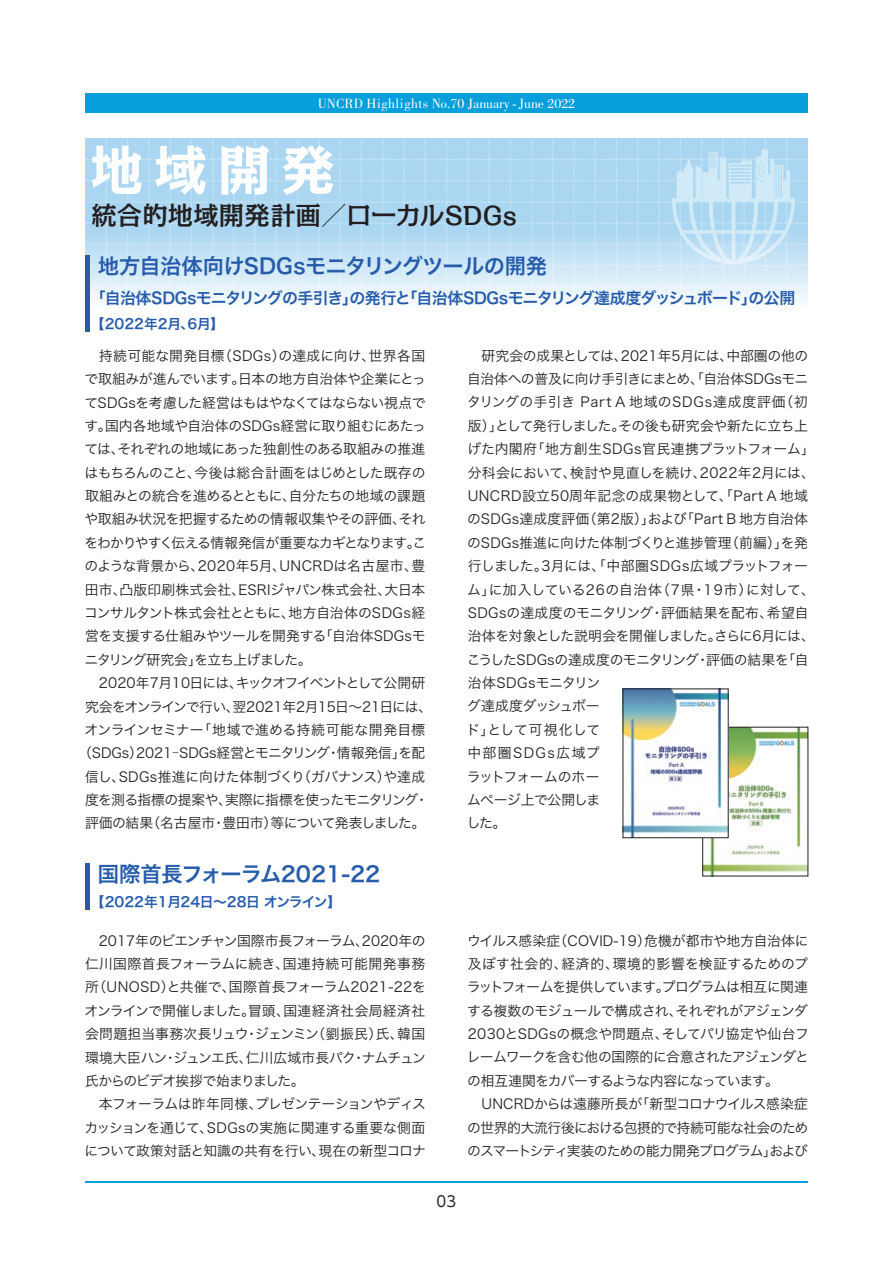
<style>
.page{position:relative;width:893px;height:1263px;background:#fff}
.page>*{position:absolute;margin:0;border:0;box-sizing:border-box;transform-origin:0 0}
.t1{font:700 53.1px "Kakumin Pro";color:#fff}
.t2{font:500 25.5px "Kakumin Pro";color:#231f20}
.t3{font:21.3px "Hira Kaku Pro N W6";letter-spacing:-.025em;color:#275caa}
.t4{font:21.3px "Hira Kaku Pro N W6";color:#275caa}
.t5{font:15.9px "Hira Kaku Pro N W6";letter-spacing:-.04em;color:#275caa}
.t6{font:14.85px "UD Shin Go Pro";color:#231f20}
.t7{font:13.8px/23.4px "Hira Kaku Pro N W3";letter-spacing:-.025em;color:#231f20;text-align:justify}
.t8{font:13.8px/23.4px "Hira Kaku Pro N W3";letter-spacing:-.005em;color:#231f20}
.t9{font:13.8px "Bodoni";color:#fff}
.t10{font:13.8px "Hira Kaku Pro N W3";letter-spacing:-.065em;color:#231f20}
.t11{font:13.8px "Hira Kaku Pro N W3";letter-spacing:-.055em;color:#231f20}
.t12{font:13.8px "Hira Kaku Pro N W3";letter-spacing:.015em;color:#231f20}
.t13{font:13.8px "Hira Kaku Pro N W6";letter-spacing:-.025em;color:#275caa}
.t14{font:13.8px "Hira Kaku Pro N W6";color:#275caa}
</style>
<div class="page">
<svg style="left:85px;top:138px;width:723px;height:171px;background:#bfe0f5"></svg>
<img style="left:704px;top:729px;width:102px;height:145px">
<img style="left:625px;top:691px;width:101px;height:145px">
<hr style="left:85px;top:863px;width:4px;height:47px;background:#275caa">
<hr style="left:85px;top:255px;width:4px;height:77px;background:#275caa">
<hr style="left:85px;top:1181px;width:723px;height:1px;background:#069edb">
<div style="left:85px;top:94px;width:723px;height:19px;background:#069edb"></div>
<p class="t9" style="left:318px;top:96px;width:259px">UNCRD Highlights No.70 January -June 2022</p>
<h1 class="t1" style="left:90px;top:128px;width:246px">地域開発</h1>
<h2 class="t2" style="left:91px;top:195px;width:427px">統合的地域開発計画／ローカルSDGs</h2>
<h3 class="t3" style="left:98px;top:247px;width:451px">地方自治体向けSDGsモニタリングツールの開発</h3>
<p class="t5" style="left:90px;top:283px;width:707px">「自治体SDGsモニタリングの手引き」の発行と「自治体SDGsモニタリング達成度ダッシュボード」の公開</p>
<p class="t14" style="left:91px;top:311px;width:135px">【2022年2月、6月】</p>
<p class="t7" style="left:84px;top:343px;width:344px;text-indent:15px">持続可能な開発目標（SDGs）の達成に向け、世界各国で取組みが進んでいます。日本の地方自治体や企業にとってSDGsを考慮した経営はもはやなくてはならない視点です。国内各地域や自治体のSDGs経営に取り組むにあたっては、それぞれの地域にあった独創性のある取組みの推進はもちろんのこと、今後は総合計画をはじめとした既存の取組みとの統合を進めるとともに、自分たちの地域の課題や取組み状況を把握するための情報収集やその評価、それをわかりやすく伝える情報発信が重要なカギとなります。このような背景から、2020年5月、UNCRDは名古屋市、豊田市、凸版印刷株式会社、ESRIジャパン株式会社、大日本コンサルタント株式会社とともに、地方自治体のSDGs経営を支援する仕組みやツールを開発する「自治体SDGsモニタリング研究会」を立ち上げました。</p>
<p class="t10" style="left:99px;top:671px;width:328px">2020年7月10日には、キックオフイベントとして公開研</p>
<p class="t7" style="left:85px;top:694px;width:349px">究会をオンラインで行い、翌2021年2月15日～21日には、</p>
<p class="t12" style="left:85px;top:717px;width:342px">オンラインセミナー「地域で進める持続可能な開発目標</p>
<p class="t8" style="left:78px;top:740px;width:349px">（SDGs）2021-SDGs経営とモニタリング・情報発信」を配</p>
<p class="t7" style="left:85px;top:764px;width:342px">信し、SDGs推進に向けた体制づくり（ガバナンス）や達成</p>
<p class="t11" style="left:85px;top:788px;width:345px">度を測る指標の提案や、実際に指標を使ったモニタリング・</p>
<p class="t7" style="left:85px;top:811px;width:342px">評価の結果（名古屋市・豊田市）等について発表しました。</p>
<h3 class="t4" style="left:98px;top:855px;width:284px">国際首長フォーラム2021-22</h3>
<p class="t13" style="left:91px;top:890px;width:252px">【2022年1月24日～28日 オンライン】</p>
<p class="t7" style="left:85px;top:928px;width:343px;text-indent:14px">2017年のビエンチャン国際市長フォーラム、2020年の仁川国際首長フォーラムに続き、国連持続可能開発事務所（UNOSD）と共催で、国際首長フォーラム2021-22をオンラインで開催しました。冒頭、国連経済社会局経済社会問題担当事務次長リュウ・ジェンミン（劉振民）氏、韓国環境大臣ハン・ジュンエ氏、仁川広域市長パク・ナムチュン氏からのビデオ挨拶で始まりました。</p>
<p class="t7" style="left:84px;top:1091px;width:343px;text-indent:14px">本フォーラムは昨年同様、プレゼンテーションやディスカッションを通じて、SDGsの実施に関連する重要な側面について政策対話と知識の共有を行い、現在の新型コロナ</p>
<p class="t8" style="left:466px;top:343px;width:350px;text-indent:15px">研究会の成果としては、2021年5月には、中部圏の他の自治体への普及に向け手引きにまとめ、「自治体SDGsモニタリングの手引き Part A 地域のSDGs達成度評価（初版）」として発行しました。その後も研究会や新たに立ち上げた内閣府「地方創生SDGs官民連携プラットフォーム」分科会において、検討や見直しを続け、2022年2月には、<br>UNCRD設立50周年記念の成果物として、「Part A 地域のSDGs達成度評価（第2版）」および「Part B 地方自治体のSDGs推進に向けた体制づくりと進捗管理（前編）」を発行しました。3月には、「中部圏SDGs広域プラットフォーム」に加入している26の自治体（7県・19市）に対して、<br>SDGsの達成度のモニタリング・評価結果を配布、希望自治体を対象とした説明会を開催しました。さらに6月には、こうしたSDGsの達成度のモニタリング・評価の結果を「自治体SDGsモニタリン<br>グ達成度ダッシュボー<br>ド」として可視化して<br>中部圏SDGs広域プ<br>ラットフォームのホー<br>ムページ上で公開しま<br>した。</p>
<p class="t7" style="left:467px;top:928px;width:344px">ウイルス感染症（COVID-19）危機が都市や地方自治体に及ぼす社会的、経済的、環境的影響を検証するためのプラットフォームを提供しています。プログラムは相互に関連する複数のモジュールで構成され、それぞれがアジェンダ2030とSDGsの概念や問題点、そしてパリ協定や仙台フレームワークを含む他の国際的に合意されたアジェンダとの相互連関をカバーするような内容になっています。</p>
<p class="t7" style="left:467px;top:1091px;width:342px;text-indent:14px">UNCRDからは遠藤所長が「新型コロナウイルス感染症の世界的大流行後における包摂的で持続可能な社会のためのスマートシティ実装のための能力開発プログラム」および</p>
<p class="t6" style="left:437px;top:1189px;width:21px">03</p>
</div>
